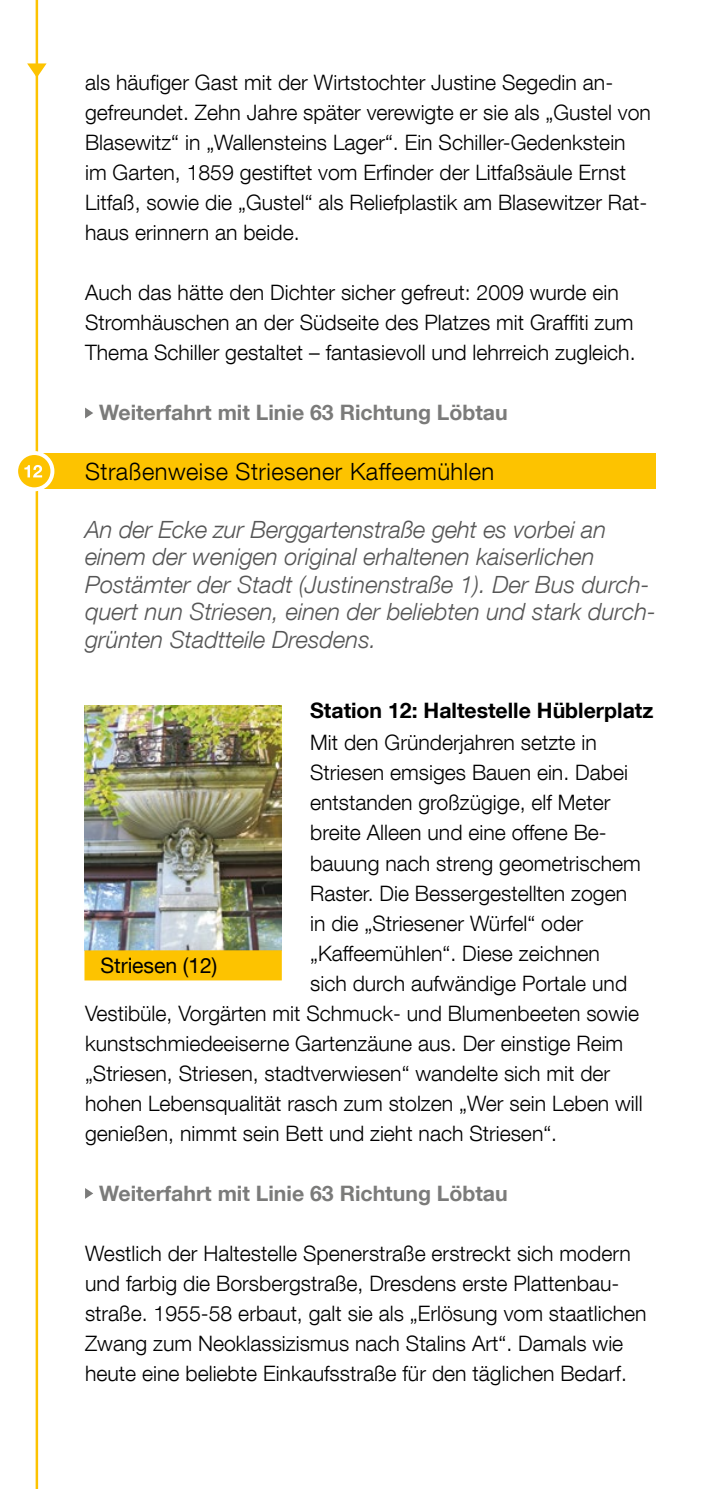
<style>
.page{position:relative;width:709px;height:1489px;background:#fff}
.page>*{position:absolute;margin:0;border:0;box-sizing:border-box;transform-origin:0 0}
.t1{font:italic 300 23.75px/27.5px "Helvetica Neue LT Com";color:#565656}
.t2{font:300 23.75px "Helvetica Neue LT Com";letter-spacing:.02em;color:#000}
.t3{font:300 21.25px/30px "Helvetica Neue LT Com";color:#000}
.t4{font:700 21.25px "Helvetica Neue LT Com";color:#7b7b7a}
.t5{font:700 21.25px "Helvetica Neue LT Com";color:#000}
.t6{font:21.25px "Helvetica Neue LT Com";letter-spacing:-.005em;color:#000}
</style>
<div class="page">
<hr style="left:36px;top:0;width:2px;height:1488px;background:#fdc300">
<svg style="left:27px;top:63px;width:20px;height:15px"></svg>
<div style="left:43px;top:453px;width:613px;height:36px;background:#fdc300"></div>
<div style="left:14px;top:451px;width:40px;height:40px;background:#fff;border-radius:50%"></div>
<div style="left:18px;top:455px;width:32px;height:32px;background:#fdc300;border-radius:50%"></div>
<svg style="left:24px;top:465px;width:18px;height:12px"></svg>
<svg style="left:85px;top:407px;width:8px;height:11px"></svg>
<svg style="left:85px;top:1188px;width:8px;height:10px"></svg>
<img style="left:84px;top:705px;width:198px;height:245px">
<div style="left:84px;top:950px;width:198px;height:30px;background:#fdc300"></div>
<p class="t3" style="left:85px;top:67px;width:567px">als häufiger Gast mit der Wirtstochter Justine Segedin an&shy;gefreundet. Zehn Jahre später verewigte er sie als „Gustel von Blasewitz“ in „Wallensteins Lager“. Ein Schiller-Gedenkstein im Garten, 1859 gestiftet vom Erfinder der Litfaßsäule Ernst Litfaß, sowie die „Gustel“ als Reliefplastik am Blasewitzer Rat&shy;haus erinnern an beide.</p>
<p class="t3" style="left:85px;top:277px;width:552px">Auch das hätte den Dichter sicher gefreut: 2009 wurde ein<br>Stromhäuschen an der Südseite des Platzes mit Graffiti zum<br>Thema Schiller gestaltet – fantasievoll und lehrreich zugleich.</p>
<p class="t4" style="left:99px;top:399px;width:410px">Weiterfahrt mit Linie 63 Richtung Löbtau</p>
<p class="t2" style="left:85px;top:457px;width:411px">Straßenweise Striesener Kaffeemühlen</p>
<p class="t1" style="left:85px;top:515px;width:572px">An der Ecke zur Berggartenstraße geht es vorbei an einem der wenigen original erhaltenen kaiserlichen Postämter der Stadt (Justinenstraße 1). Der Bus durch&shy;quert nun Striesen, einen der beliebten und stark durch&shy;grünten Stadtteile Dresdens.</p>
<p class="t5" style="left:310px;top:697px;width:345px">Station 12: Haltestelle Hüblerplatz</p>
<p class="t3" style="left:310px;top:727px;width:288px">Mit den Gründerjahren setzte in</p>
<p class="t3" style="left:310px;top:757px;width:319px">Striesen emsiges Bauen ein. Dabei</p>
<p class="t3" style="left:310px;top:787px;width:302px">entstanden großzügige, elf Meter</p>
<p class="t3" style="left:310px;top:817px;width:298px">breite Alleen und eine offene Be-</p>
<p class="t3" style="left:310px;top:847px;width:332px">bauung nach streng geometrischem</p>
<p class="t3" style="left:310px;top:877px;width:318px">Raster. Die Bessergestellten zogen</p>
<p class="t3" style="left:310px;top:907px;width:274px">in die „Striesener Würfel“ oder</p>
<p class="t3" style="left:310px;top:937px;width:291px">„Kaffeemühlen“. Diese zeichnen</p>
<p class="t3" style="left:310px;top:967px;width:318px">sich durch aufwändige Portale und</p>
<p class="t3" style="left:85px;top:997px;width:555px">Vestibüle, Vorgärten mit Schmuck- und Blumenbeeten sowie</p>
<p class="t3" style="left:85px;top:1027px;width:540px">kunstschmiedeeiserne Gartenzäune aus. Der einstige Reim</p>
<p class="t3" style="left:85px;top:1057px;width:527px">„Striesen, Striesen, stadtverwiesen“ wandelte sich mit der</p>
<p class="t3" style="left:85px;top:1087px;width:559px">hohen Lebensqualität rasch zum stolzen „Wer sein Leben will</p>
<p class="t3" style="left:85px;top:1117px;width:473px">genießen, nimmt sein Bett und zieht nach Striesen“.</p>
<p class="t6" style="left:100px;top:952px;width:118px">Striesen (12)</p>
<p class="t4" style="left:99px;top:1179px;width:410px">Weiterfahrt mit Linie 63 Richtung Löbtau</p>
<p class="t3" style="left:85px;top:1237px;width:563px">Westlich der Haltestelle Spenerstraße erstreckt sich modern und farbig die Borsbergstraße, Dresdens erste Plattenbau&shy;straße. 1955-58 erbaut, galt sie als „Erlösung vom staatlichen Zwang zum Neoklassizismus nach Stalins Art“. Damals wie heute eine beliebte Einkaufsstraße für den täglichen Bedarf.</p>
</div>
